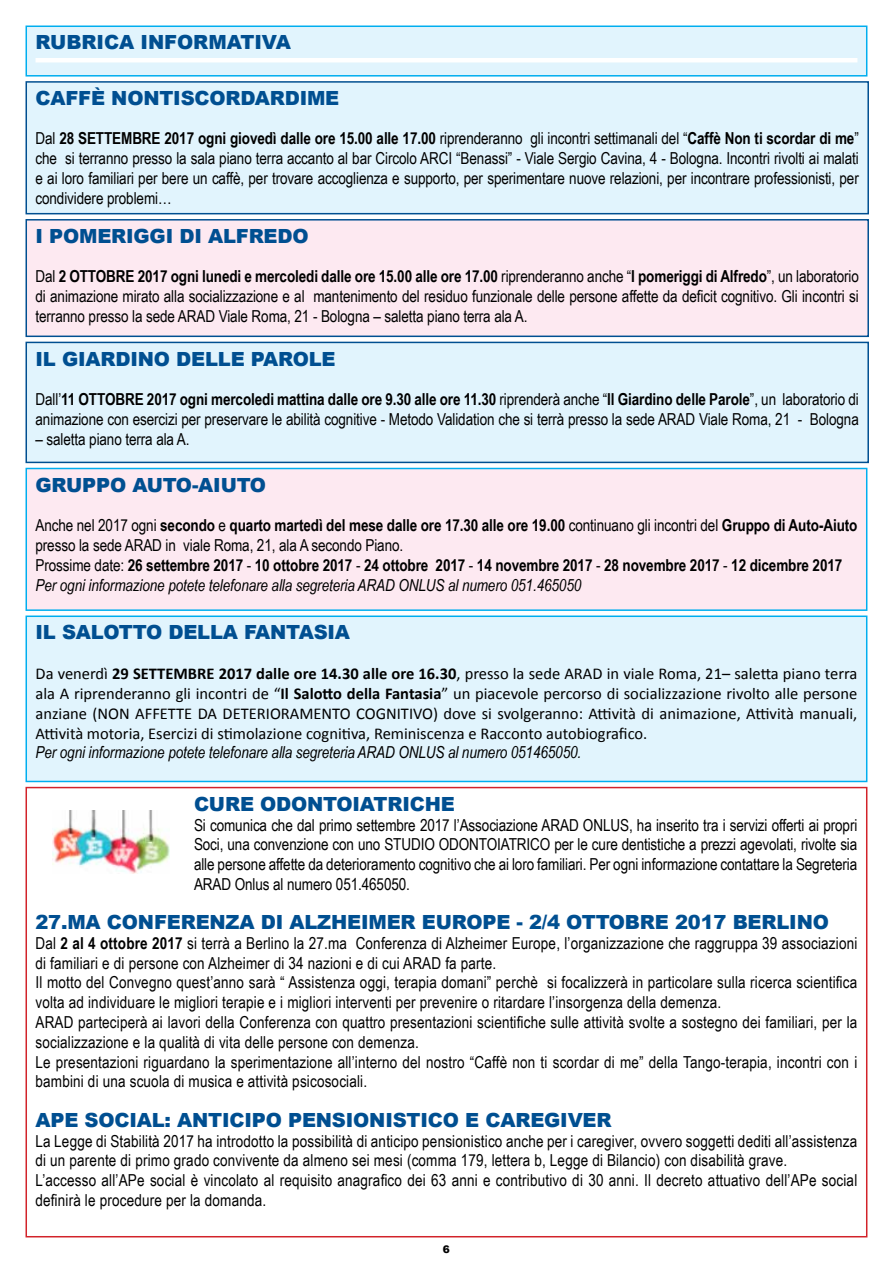
<style>
.page{position:relative;width:893px;height:1263px;background:#fff}
.page>*{position:absolute;margin:0;border:0;box-sizing:border-box;transform-origin:0 0}
.t1{font:900 19.5px "Arial";letter-spacing:-.01em;color:#004f91}
.t2{font:16.5px/19.8px "Arial Narrow";letter-spacing:.01em;color:#000;text-align:justify}
.t3{font:16.5px/19.8px "Calibri";color:#000;text-align:justify}
.t4{font:700 16.5px/19.8px "Arial Narrow";letter-spacing:-.005em;color:#000}
.t5{font:italic 16.5px "Arial Narrow";letter-spacing:-.005em;color:#000}
.t6{font:900 10.5px "Arial";color:#000}
.s1{font-weight:700}
.s2{font-weight:400}
.s3{font-weight:400;font-style:italic}
</style>
<div class="page">
<div style="left:26px;top:468px;width:841px;height:142px;background:#fde9f1"></div>
<div style="left:26px;top:468px;width:841px;height:143px;border:2px solid #00aeef"></div>
<div style="left:26px;top:616px;width:841px;height:165px;background:#e1f4fd"></div>
<div style="left:26px;top:615px;width:841px;height:167px;border:2px solid #00aeef"></div>
<div style="left:26px;top:26px;width:841px;height:50px;background:#e1f4fd"></div>
<hr style="left:36px;top:58px;width:821px;height:4px;background:#fff">
<div style="left:26px;top:26px;width:841px;height:51px;border:2px solid #00aeef"></div>
<div style="left:26px;top:787px;width:841px;height:450px;border:2px solid #d2232a"></div>
<div style="left:26px;top:82px;width:842px;height:132px;background:#e1f4fd"></div>
<div style="left:26px;top:81px;width:843px;height:133px;border:2px solid #004f91"></div>
<div style="left:26px;top:220px;width:842px;height:116px;background:#fde9f1"></div>
<div style="left:26px;top:219px;width:843px;height:118px;border:2px solid #004f91"></div>
<div style="left:26px;top:342px;width:842px;height:120px;background:#e1f4fd"></div>
<div style="left:26px;top:342px;width:843px;height:121px;border:2px solid #004f91"></div>
<img style="left:53px;top:810px;width:117px;height:63px">
<p class="t1" style="left:36px;top:28px;width:257px">RUBRICA INFORMATIVA</p>
<p class="t1" style="left:36px;top:84px;width:305px">CAFFÈ NONTISCORDARDIME</p>
<p class="t2" style="left:36px;top:128px;width:825px">Dal <span class="s1">28 SETTEMBRE 2017 ogni giovedì dalle ore 15.00 alle 17.00</span> riprenderanno gli incontri settimanali del “<span class="s1">Caffè Non ti scordar di me</span>” che si terranno presso la sala piano terra accanto al bar Circolo ARCI “Benassi” - Viale Sergio Cavina, 4 - Bologna. Incontri rivolti ai malati e ai loro familiari per bere un caffè, per trovare accoglienza e supporto, per sperimentare nuove relazioni, per incontrare professionisti, per condividere problemi…</p>
<p class="t1" style="left:36px;top:222px;width:275px">I POMERIGGI DI ALFREDO</p>
<p class="t2" style="left:36px;top:266px;width:825px">Dal <span class="s1">2 OTTOBRE 2017 ogni lunedi e mercoledi dalle ore 15.00 alle ore 17.00</span> riprenderanno anche “<span class="s1">I pomeriggi di Alfredo</span>”, un laboratorio di animazione mirato alla socializzazione e al mantenimento del residuo funzionale delle persone affette da deficit cognitivo. Gli incontri si terranno presso la sede ARAD Viale Roma, 21 - Bologna – saletta piano terra ala A.</p>
<p class="t1" style="left:36px;top:344px;width:302px">IL GIARDINO DELLE PAROLE</p>
<p class="t2" style="left:36px;top:389px;width:825px">Dall’<span class="s1">11 OTTOBRE 2017 ogni mercoledi mattina dalle ore 9.30 alle ore 11.30</span> riprenderà anche “<span class="s1">Il Giardino delle Parole</span>”, un laboratorio di animazione con esercizi per preservare le abilità cognitive - Metodo Validation che si terrà presso la sede ARAD Viale Roma, 21 - Bologna</p>
<p class="t2" style="left:36px;top:428px;width:156px">– saletta piano terra ala A.</p>
<p class="t1" style="left:36px;top:471px;width:232px">GRUPPO AUTO-AIUTO</p>
<p class="t4" style="left:36px;top:515px;width:823px"><span class="s2">Anche nel 2017 ogni</span> secondo <span class="s2">e</span> quarto martedì del mese dalle ore 17.30 alle ore 19.00 <span class="s2">continuano gli incontri del</span> Gruppo di Auto-Aiuto <span class="s2">presso la sede ARAD in viale Roma, 21, ala A secondo Piano.<br>Prossime date:</span> 26 settembre 2017 <span class="s2">-</span> 10 ottobre 2017 <span class="s2">-</span> 24 ottobre 2017 <span class="s2">-</span> 14 novembre 2017 <span class="s2">-</span> 28 novembre 2017 <span class="s2">-</span> 12 dicembre 2017<br><span class="s3">Per ogni informazione potete telefonare alla segreteria ARAD ONLUS al numero 051.465050</span></p>
<p class="t1" style="left:36px;top:618px;width:316px">IL SALOTTO DELLA FANTASIA</p>
<p class="t3" style="left:36px;top:664px;width:823px">Da venerdì <span class="s1">29 SETTEMBRE 2017 dalle ore 14.30 alle ore 16.30</span>, presso la sede ARAD in viale Roma, 21– saletta piano terra ala A riprenderanno gli incontri de “<span class="s1">Il Salotto della Fantasia</span>” un piacevole percorso di socializzazione rivolto alle persone anziane (NON AFFETTE DA DETERIORAMENTO COGNITIVO) dove si svolgeranno: Attività di animazione, Attività manuali, Attività motoria, Esercizi di stimolazione cognitiva, Reminiscenza e Racconto autobiografico.</p>
<p class="t5" style="left:36px;top:741px;width:547px">Per ogni informazione potete telefonare alla segreteria ARAD ONLUS al numero 051465050.</p>
<p class="t1" style="left:194px;top:790px;width:262px">CURE ODONTOIATRICHE</p>
<p class="t2" style="left:194px;top:814px;width:665px">Si comunica che dal primo settembre 2017 l’Associazione ARAD ONLUS, ha inserito tra i servizi offerti ai propri Soci, una convenzione con uno STUDIO ODONTOIATRICO per le cure dentistiche a prezzi agevolati, rivolte sia alle persone affette da deterioramento cognitivo che ai loro familiari. Per ogni informazione contattare la Segreteria ARAD Onlus al numero 051.465050.</p>
<p class="t1" style="left:36px;top:908px;width:795px">27.MA CONFERENZA DI ALZHEIMER EUROPE - 2/4 OTTOBRE 2017 BERLINO</p>
<p class="t2" style="left:36px;top:932px;width:823px;text-align:left">Dal <span class="s1">2 al 4 ottobre 2017</span> si terrà a Berlino la 27.ma Conferenza di Alzheimer Europe, l’organizzazione che raggruppa 39 associazioni di familiari e di persone con Alzheimer di 34 nazioni e di cui ARAD fa parte.<br>Il motto del Convegno quest’anno sarà “ Assistenza oggi, terapia domani” perchè si focalizzerà in particolare sulla ricerca scientifica volta ad individuare le migliori terapie e i migliori interventi per prevenire o ritardare l’insorgenza della demenza.<br>ARAD parteciperà ai lavori della Conferenza con quattro presentazioni scientifiche sulle attività svolte a sostegno dei familiari, per la socializzazione e la qualità di vita delle persone con demenza.<br>Le presentazioni riguardano la sperimentazione all’interno del nostro “Caffè non ti scordar di me” della Tango-terapia, incontri con i bambini di una scuola di musica e attività psicosociali.</p>
<p class="t1" style="left:36px;top:1105px;width:578px">APE SOCIAL: ANTICIPO PENSIONISTICO E CAREGIVER</p>
<p class="t2" style="left:36px;top:1130px;width:823px;text-align:left">La Legge di Stabilità 2017 ha introdotto la possibilità di anticipo pensionistico anche per i caregiver, ovvero soggetti dediti all’assistenza di un parente di primo grado convivente da almeno sei mesi (comma 179, lettera b, Legge di Bilancio) con disabilità grave.<br>L’accesso all’APe social è vincolato al requisito anagrafico dei 63 anni e contributivo di 30 anni. Il decreto attuativo dell’APe social definirà le procedure per la domanda.</p>
<p class="t6" style="left:443px;top:1241px;width:9px">6</p>
</div>
